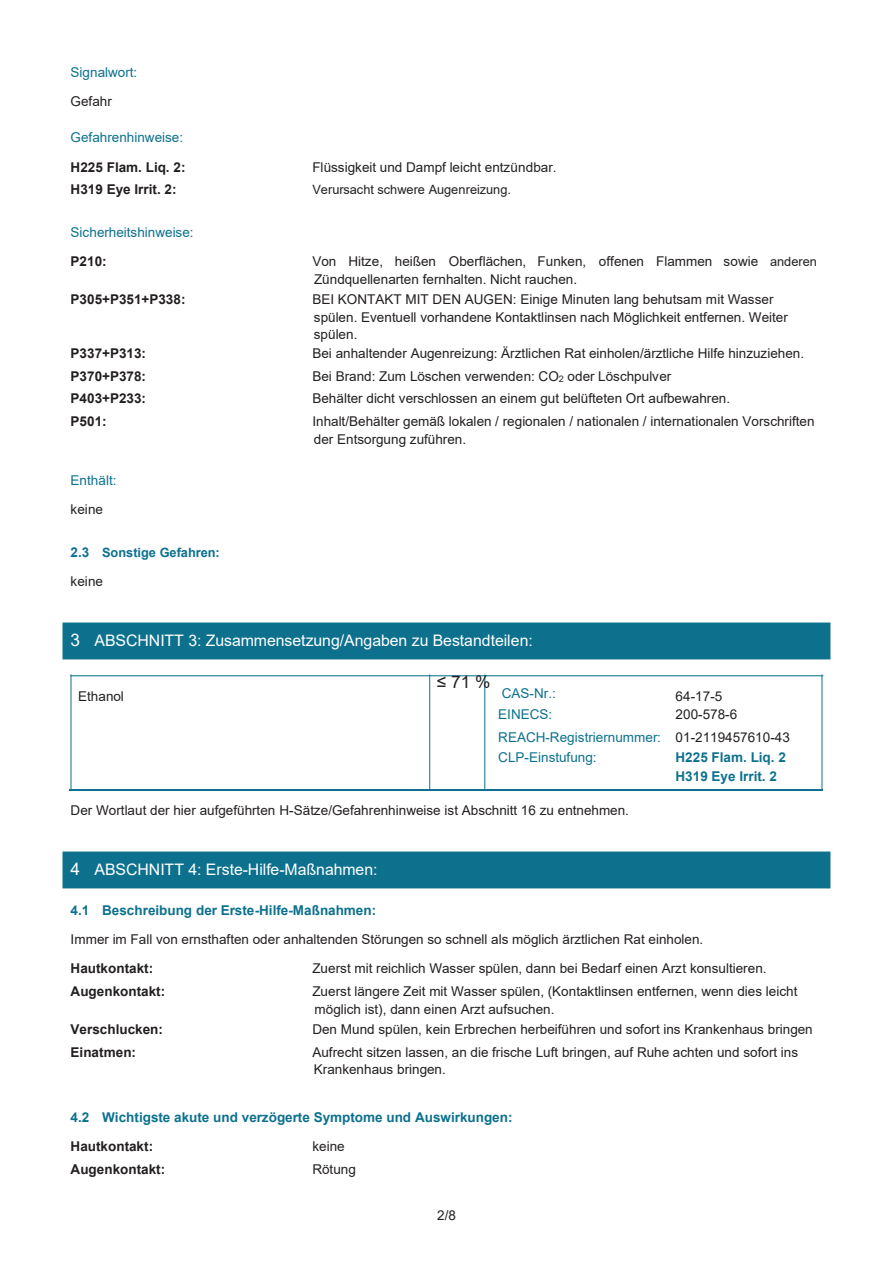
<style>
.page{position:relative;width:893px;height:1264px;background:#fff}
.page>*{position:absolute;margin:0;border:0;box-sizing:border-box;transform-origin:0 0}
.t1{font:17.25px "Arial";color:#231f20}
.t2{font:15.9px "Arial";color:#fff}
.t3{font:13.5px/17.7px "Arial";color:#231f20}
.t4{font:700 13.5px "Arial";color:#231f20}
.t5{font:700 13.5px/19.2px "Arial";color:#0c718e}
.t6{font:13.5px "Arial";color:#0c718e}
.t7{font:12.75px "Arial";letter-spacing:-.005em;color:#231f20}
.t8{font:700 12.75px "Arial";color:#0c718e}
.s1{font-size:12.75px}
.s2{font-size:9px}
.s3{font-size:13.5px}
.s4{font-size:17.25px}
.s5{color:#0c718e}
</style>
<div class="page">
<div style="left:62px;top:622px;width:769px;height:38px;background:#0d718e"></div>
<img style="left:69px;top:674px;width:754px;height:117px">
<div style="left:62px;top:851px;width:769px;height:38px;background:#0d718e"></div>
<hr style="left:69px;top:788px;width:212px;height:2px;background:#0c718e">
<hr style="left:281px;top:788px;width:387px;height:2px;background:#0c718e">
<hr style="left:668px;top:788px;width:42px;height:2px;background:#0c718e">
<hr style="left:710px;top:788px;width:112px;height:2px;background:#0c718e">
<p class="t6" style="left:71px;top:63px;width:68px">Signalwort:</p>
<p class="t3" style="left:71px;top:93px;width:43px">Gefahr</p>
<p class="t6" style="left:71px;top:128px;width:114px">Gefahrenhinweise:</p>
<p class="t4" style="left:71px;top:157px;width:116px">H225 Flam. Liq. 2:</p>
<p class="t3" style="left:312px;top:158px;width:245px">Flüssigkeit und Dampf leicht entzündbar.</p>
<p class="t4" style="left:71px;top:180px;width:107px">H319 Eye Irrit. 2:</p>
<p class="t7" style="left:312px;top:181px;width:200px">Verursacht schwere Augenreizung.</p>
<p class="t6" style="left:71px;top:223px;width:125px">Sicherheitshinweise:</p>
<p class="t4" style="left:71px;top:252px;width:38px">P210:</p>
<p class="t3" style="left:312px;top:252px;width:506px">Von Hitze, heißen Oberflächen, Funken, offenen Flammen sowie <span class="s1">anderen<br></span>Zündquellenarten fernhalten. Nicht rauchen.</p>
<p class="t4" style="left:71px;top:290px;width:116px">P305+P351+P338:</p>
<p class="t3" style="left:312px;top:291px;width:477px;line-height:17.2px">BEI KONTAKT MIT DEN AUGEN: Einige Minuten lang behutsam mit Wasser spülen. Eventuell vorhandene Kontaktlinsen nach Möglichkeit entfernen. Weiter spülen.</p>
<p class="t4" style="left:71px;top:344px;width:77px">P337+P313:</p>
<p class="t3" style="left:312px;top:344px;width:493px">Bei anhaltender Augenreizung: Ärztlichen Rat einholen/ärztliche Hilfe hinzuziehen.</p>
<p class="t4" style="left:71px;top:366px;width:77px">P370+P378:</p>
<p class="t3" style="left:312px;top:367px;width:360px">Bei Brand: Zum Löschen verwenden: CO<span class="s2">2</span> oder Löschpulver</p>
<p class="t4" style="left:71px;top:389px;width:77px">P403+P233:</p>
<p class="t3" style="left:312px;top:389px;width:419px">Behälter dicht verschlossen an einem gut belüfteten Ort aufbewahren.</p>
<p class="t4" style="left:71px;top:411px;width:38px">P501:</p>
<p class="t3" style="left:312px;top:412px;width:503px">Inhalt/Behälter gemäß lokalen / regionalen / nationalen / internationalen Vorschriften der Entsorgung zuführen.</p>
<p class="t6" style="left:71px;top:470px;width:47px">Enthält:</p>
<p class="t3" style="left:71px;top:500px;width:34px">keine</p>
<p class="t8" style="left:71px;top:543px;width:151px"><span class="s3">2.3</span> Sonstige Gefahren:</p>
<p class="t3" style="left:71px;top:572px;width:34px">keine</p>
<p class="t2" style="left:71px;top:629px;width:464px"><span class="s4">3</span> ABSCHNITT 3: Zusammensetzung/Angaben zu Bestandteilen:</p>
<p class="t1" style="left:437px;top:670px;width:55px">≤71%</p>
<p class="t6" style="left:502px;top:684px;width:55px">CAS-Nr.:</p>
<p class="t3" style="left:675px;top:687px;width:48px">64-17-5</p>
<p class="t6" style="left:498px;top:705px;width:55px">EINECS:</p>
<p class="t3" style="left:78px;top:687px;width:47px">Ethanol</p>
<p class="t3" style="left:498px;top:703px;width:293px;line-height:22.5px;text-indent:177px">200-578-6<br><span class="s5">REACH-Registriernummer:</span> 01-2119457610-43</p>
<p class="t6" style="left:498px;top:747px;width:100px">CLP-Einstufung:</p>
<p class="t5" style="left:675px;top:747px;width:112px">H225 Flam. Liq. 2<br>H319 Eye Irrit. 2</p>
<p class="t3" style="left:71px;top:801px;width:560px">Der Wortlaut der hier aufgeführten H-Sätze/Gefahrenhinweise ist Abschnitt 16 zu entnehmen.</p>
<p class="t2" style="left:71px;top:857px;width:308px"><span class="s4">4</span> ABSCHNITT 4: Erste-Hilfe-Maßnahmen:</p>
<p class="t5" style="left:71px;top:900px;width:307px">4.1 Beschreibung der Erste-Hilfe-Maßnahmen:</p>
<p class="t3" style="left:71px;top:930px;width:634px">Immer im Fall von ernsthaften oder anhaltenden Störungen so schnell als möglich ärztlichen Rat einholen.</p>
<p class="t4" style="left:71px;top:958px;width:84px">Hautkontakt:</p>
<p class="t3" style="left:312px;top:959px;width:455px">Zuerst mit reichlich Wasser spülen, dann bei Bedarf einen Arzt konsultieren.</p>
<p class="t4" style="left:71px;top:981px;width:96px">Augenkontakt:</p>
<p class="t3" style="left:312px;top:982px;width:486px">Zuerst längere Zeit mit Wasser spülen, (Kontaktlinsen entfernen, wenn dies leicht möglich ist), dann einen Arzt aufsuchen.</p>
<p class="t4" style="left:71px;top:1019px;width:94px">Verschlucken:</p>
<p class="t3" style="left:312px;top:1020px;width:502px">Den Mund spülen, kein Erbrechen herbeiführen und sofort ins Krankenhaus bringen</p>
<p class="t4" style="left:71px;top:1042px;width:67px">Einatmen:</p>
<p class="t3" style="left:312px;top:1042px;width:487px">Aufrecht sitzen lassen, an die frische Luft bringen, auf Ruhe achten und sofort ins<br>Krankenhaus bringen.</p>
<p class="t5" style="left:71px;top:1107px;width:443px">4.2 Wichtigste akute und verzögerte Symptome und Auswirkungen:</p>
<p class="t4" style="left:71px;top:1136px;width:84px">Hautkontakt:</p>
<p class="t3" style="left:312px;top:1137px;width:34px">keine</p>
<p class="t4" style="left:71px;top:1159px;width:96px">Augenkontakt:</p>
<p class="t3" style="left:312px;top:1159px;width:45px">Rötung</p>
<p class="t3" style="left:437px;top:1206px;width:20px">2/8</p>
</div>
